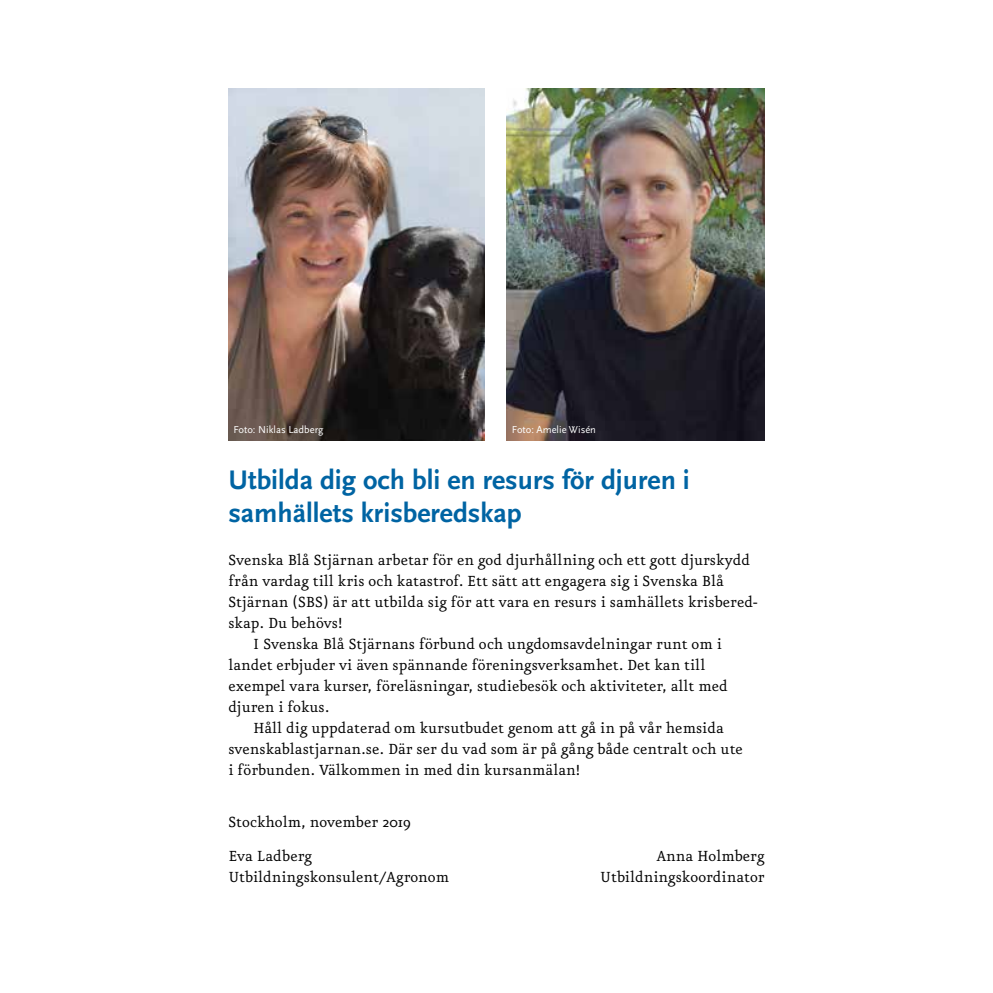
<style>
.page{position:relative;width:993px;height:993px;background:#fff}
.page>*{position:absolute;margin:0;border:0;box-sizing:border-box;transform-origin:0 0}
.t1{font:28px/33.2px "Scala Sans Bold LF";color:#0064a3}
.t2{font:17.5px/33.6px "Eureka";color:#000}
.t3{font:10.5px "Scala Sans Pro";color:#fff}
</style>
<div class="page">
<img style="left:506px;top:88px;width:258px;height:352px">
<img style="left:228px;top:88px;width:256px;height:352px">
<p class="t3" style="left:233px;top:423px;width:92px">Foto: Niklas Ladberg</p>
<p class="t3" style="left:511px;top:423px;width:86px">Foto: Amelie Wisén</p>
<h1 class="t1" style="left:228px;top:464px;width:463px">Utbilda dig och bli en resurs för djuren i samhällets krisberedskap</h1>
<p class="t2" style="left:228px;top:542px;width:523px">Svenska Blå Stjärnan arbetar för en god djurhållning och ett gott djurskydd</p>
<p class="t2" style="left:228px;top:563px;width:497px">från vardag till kris och katastrof. Ett sätt att engagera sig i Svenska Blå</p>
<p class="t2" style="left:228px;top:584px;width:530px">Stjärnan (SBS) är att utbilda sig för att vara en resurs i samhällets krisbered-</p>
<p class="t2" style="left:228px;top:605px;width:116px">skap. Du behövs!</p>
<p class="t2" style="left:253px;top:626px;width:470px">I Svenska Blå Stjärnans förbund och ungdomsavdelningar runt om i</p>
<p class="t2" style="left:228px;top:647px;width:478px">landet erbjuder vi även spännande föreningsverksamhet. Det kan till</p>
<p class="t2" style="left:228px;top:668px;width:500px">exempel vara kurser, föreläsningar, studiebesök och aktiviteter, allt med</p>
<p class="t2" style="left:228px;top:689px;width:102px">djuren i fokus.</p>
<p class="t2" style="left:253px;top:710px;width:472px">Håll dig uppdaterad om kursutbudet genom att gå in på vår hemsida</p>
<p class="t2" style="left:228px;top:731px;width:516px">svenskablastjarnan.se. Där ser du vad som är på gång både centralt och ute</p>
<p class="t2" style="left:228px;top:752px;width:353px">i förbunden. Välkommen in med din kursanmälan!</p>
<p class="t2" style="left:228px;top:805px;width:184px">Stockholm, november 2019<br>Eva Ladberg</p>
<p class="t2" style="left:656px;top:838px;width:110px">Anna Holmberg</p>
<p class="t2" style="left:228px;top:859px;width:222px">Utbildningskonsulent/Agronom</p>
<p class="t2" style="left:600px;top:859px;width:166px">Utbildningskoordinator</p>
</div>
